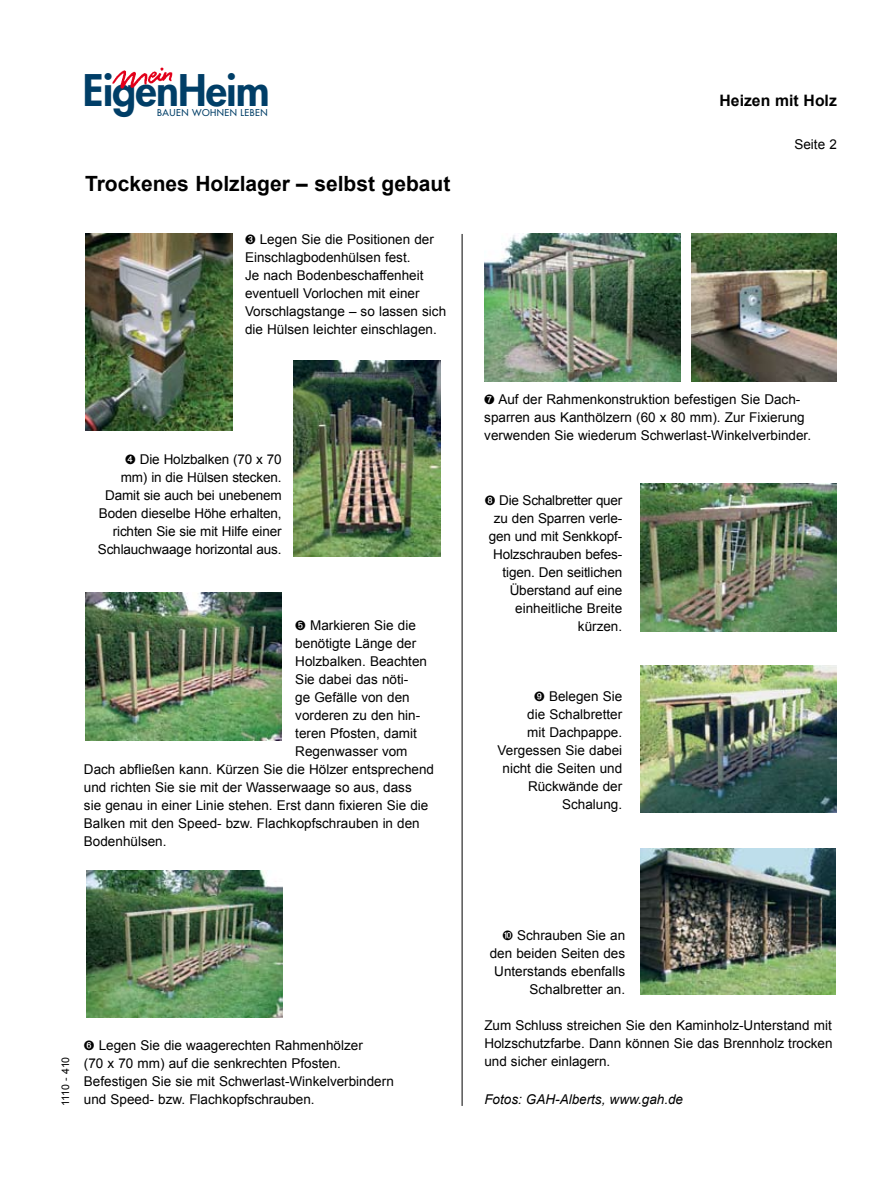
<style>
.page{position:relative;width:893px;height:1191px;background:#fff}
.page>*{position:absolute;margin:0;border:0;box-sizing:border-box;transform-origin:0 0}
.t1{font:800 42.3px "Futura";letter-spacing:-.02em;color:#003e67}
.t2{font:700 21px "Arial";color:#000}
.t3{font:700 15.75px "Arial";color:#000}
.t4{font:13.5px/18px "Arial";color:#000;text-align:right}
.t5{font:italic 13.5px "Arial";color:#000}
.t6{font:10.5px "Arial";color:#000}
.t7{font:9.15px "Futura";letter-spacing:.05em;color:#003e67}
</style>
<div class="page">
<img style="left:640px;top:484px;width:197px;height:147px">
<img style="left:640px;top:665px;width:197px;height:147px">
<img style="left:293px;top:360px;width:148px;height:197px">
<img style="left:85px;top:593px;width:196px;height:147px">
<img style="left:86px;top:870px;width:196px;height:147px">
<img style="left:484px;top:234px;width:197px;height:147px">
<img style="left:691px;top:234px;width:146px;height:147px">
<img style="left:85px;top:234px;width:147px;height:196px">
<hr style="left:462px;top:234px;width:1px;height:872px;background:#000">
<img style="left:640px;top:848px;width:195px;height:146px">
<img style="left:112px;top:67px;width:61px;height:22px">
<h1 class="t1" style="left:83px;top:62px;width:189px">EigenHeim</h1>
<p class="t7" style="left:157px;top:106px;width:112px">BAUEN WOHNEN LEBEN</p>
<h2 class="t2" style="left:85px;top:172px;width:367px">Trockenes Holzlager – selbst gebaut</h2>
<p class="t4" style="left:245px;top:230px;width:203px;text-align:left">➌ Legen Sie die Positionen der<br>Einschlagbodenhülsen fest.<br>Je nach Bodenbeschaffenheit eventuell Vorlochen mit einer<br>Vorschlagstange – so lassen sich die Hülsen leichter einschlagen.</p>
<p class="t4" style="left:98px;top:450px;width:185px">➍ Die Holzbalken (70 x 70 mm) in die Hülsen stecken.<br>Damit sie auch bei unebenem<br>Boden dieselbe Höhe erhalten, richten Sie sie mit Hilfe einer<br>Schlauchwaage horizontal aus.</p>
<p class="t4" style="left:295px;top:616px;width:122px">➎ Markieren Sie die</p>
<p class="t4" style="left:295px;top:634px;width:122px">benötigte Länge der</p>
<p class="t4" style="left:295px;top:652px;width:133px">Holzbalken. Beachten</p>
<p class="t4" style="left:295px;top:670px;width:114px">Sie dabei das nöti-</p>
<p class="t4" style="left:295px;top:688px;width:116px">ge Gefälle von den</p>
<p class="t4" style="left:295px;top:706px;width:126px">vorderen zu den hin-</p>
<p class="t4" style="left:295px;top:724px;width:123px">teren Pfosten, damit</p>
<p class="t4" style="left:295px;top:742px;width:114px">Regenwasser vom</p>
<p class="t4" style="left:84px;top:760px;width:352px">Dach abfließen kann. Kürzen Sie die Hölzer entsprechend</p>
<p class="t4" style="left:84px;top:778px;width:329px">und richten Sie sie mit der Wasserwaage so aus, dass</p>
<p class="t4" style="left:84px;top:796px;width:346px">sie genau in einer Linie stehen. Erst dann fixieren Sie die</p>
<p class="t4" style="left:84px;top:814px;width:337px">Balken mit den Speed- bzw. Flachkopfschrauben in den</p>
<p class="t4" style="left:84px;top:832px;width:84px">Bodenhülsen.</p>
<p class="t6" style="left:60px;top:1106px;width:51px;rotate:-90deg">1110 - 410</p>
<p class="t4" style="left:84px;top:1036px;width:311px;text-align:left">➏ Legen Sie die waagerechten Rahmenhölzer<br>(70 x 70 mm) auf die senkrechten Pfosten.<br>Befestigen Sie sie mit Schwerlast-Winkelverbindern und Speed- bzw. Flachkopfschrauben.</p>
<p class="t3" style="left:720px;top:92px;width:119px">Heizen mit Holz</p>
<p class="t4" style="left:794px;top:135px;width:44px">Seite 2</p>
<p class="t4" style="left:484px;top:390px;width:328px;text-align:left">➐ Auf der Rahmenkonstruktion befestigen Sie Dach&shy;sparren aus Kanthölzern (60 x 80 mm). Zur Fixierung verwenden Sie wiederum Schwerlast-Winkelverbinder.</p>
<p class="t4" style="left:485px;top:491px;width:139px">➑ Die Schalbretter quer zu den Sparren verle&shy;gen und mit Senkkopf-<br>Holzschrauben befes&shy;tigen. Den seitlichen<br>Überstand auf eine einheitliche Breite kürzen.</p>
<p class="t4" style="left:498px;top:687px;width:126px">➒ Belegen Sie<br>die Schalbretter<br>mit Dachpappe.<br>Vergessen Sie dabei nicht die Seiten und<br>Rückwände der<br>Schalung.</p>
<p class="t4" style="left:490px;top:926px;width:137px">➓ Schrauben Sie an den beiden Seiten des<br>Unterstands ebenfalls<br>Schalbretter an.</p>
<p class="t4" style="left:484px;top:1016px;width:350px;text-align:justify">Zum Schluss streichen Sie den Kaminholz-Unterstand mit Holzschutzfarbe. Dann können Sie das Brennholz trocken und sicher einlagern.</p>
<p class="t5" style="left:484px;top:1091px;width:200px">Fotos: GAH-Alberts, www.gah.de</p>
</div>
